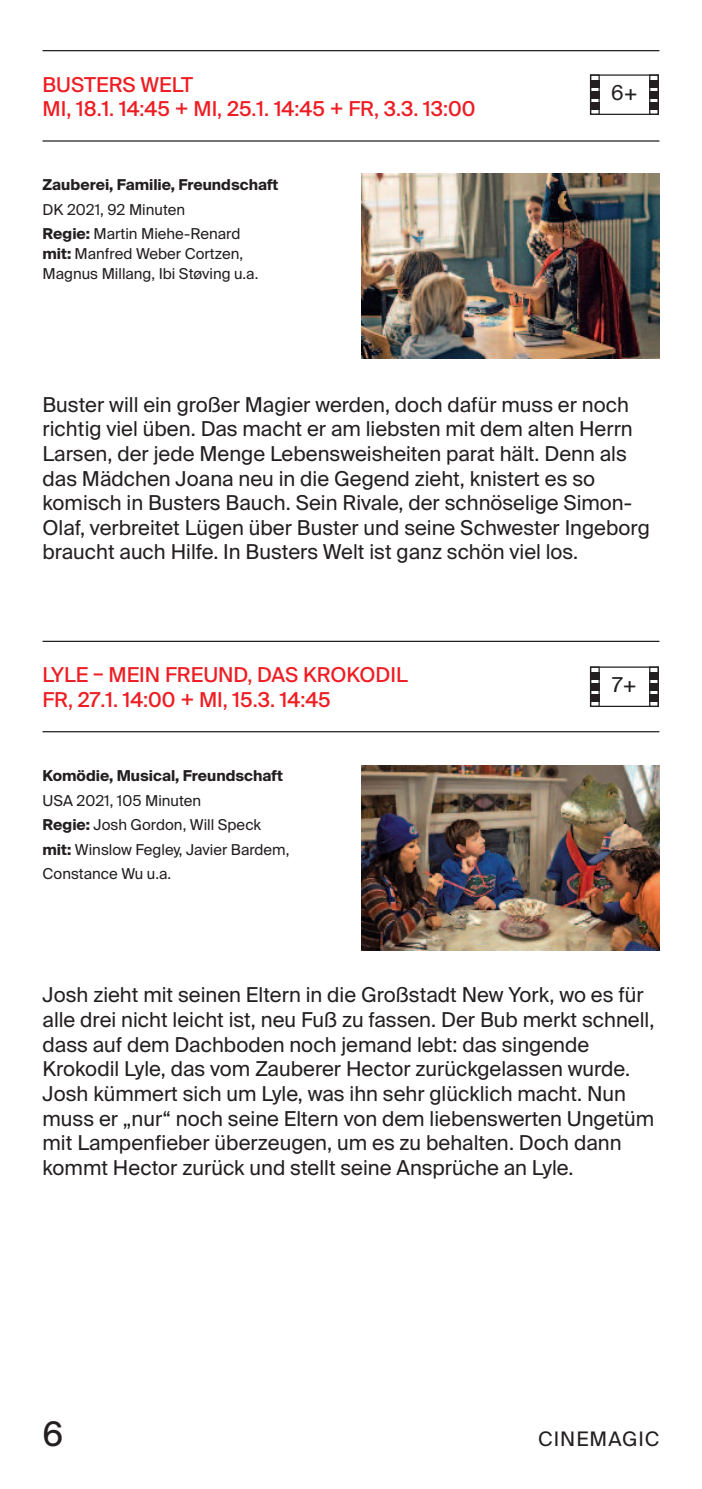
<style>
.page{position:relative;width:702px;height:1489px;background:#fff}
.page>*{position:absolute;margin:0;border:0;box-sizing:border-box;transform-origin:0 0}
.t1{font:33.75px "Suisse Intl";color:#231f20}
.t2{font:20.5px/24.5px "Suisse Intl";color:#231f20}
.t3{font:20.5px/24.5px "Suisse Intl";color:#ee1d23}
.t4{font:20px "Suisse Intl";letter-spacing:.05em;color:#231f20}
.t5{font:15px/24.5px "Suisse Intl";color:#231f20}
.t6{font:700 15px "Suisse Intl";color:#231f20}
.s1{font-weight:700}
</style>
<div class="page">
<hr style="left:43px;top:50px;width:616px;height:1px;background:#231f20">
<hr style="left:43px;top:140px;width:616px;height:2px;background:#231f20">
<hr style="left:43px;top:640px;width:616px;height:2px;background:#231f20">
<hr style="left:43px;top:731px;width:616px;height:1px;background:#231f20">
<div style="left:590px;top:672px;width:9px;height:7px;background:#231f20"></div>
<div style="left:590px;top:683px;width:9px;height:7px;background:#231f20"></div>
<div style="left:590px;top:694px;width:9px;height:7px;background:#231f20"></div>
<div style="left:590px;top:666px;width:9px;height:41px;border:1px solid #231f20"></div>
<div style="left:649px;top:666px;width:10px;height:41px;border:1px solid #231f20"></div>
<div style="left:590px;top:666px;width:69px;height:41px;border:1px solid #231f20"></div>
<div style="left:649px;top:672px;width:10px;height:7px;background:#231f20"></div>
<div style="left:649px;top:683px;width:10px;height:7px;background:#231f20"></div>
<div style="left:649px;top:694px;width:10px;height:7px;background:#231f20"></div>
<div style="left:590px;top:80px;width:9px;height:7px;background:#231f20"></div>
<div style="left:590px;top:91px;width:9px;height:7px;background:#231f20"></div>
<div style="left:590px;top:102px;width:9px;height:8px;background:#231f20"></div>
<div style="left:590px;top:74px;width:9px;height:41px;border:1px solid #231f20"></div>
<div style="left:649px;top:74px;width:10px;height:41px;border:1px solid #231f20"></div>
<div style="left:590px;top:74px;width:69px;height:41px;border:1px solid #231f20"></div>
<div style="left:649px;top:80px;width:10px;height:7px;background:#231f20"></div>
<div style="left:649px;top:91px;width:10px;height:7px;background:#231f20"></div>
<div style="left:649px;top:102px;width:10px;height:8px;background:#231f20"></div>
<img style="left:361px;top:174px;width:298px;height:184px">
<img style="left:361px;top:765px;width:298px;height:185px">
<p class="t3" style="left:43px;top:72px;width:434px">BUSTERS WELT<br>MI, 18.1. 14:45 + MI, 25.1. 14:45 + FR, 3.3. 13:00</p>
<p class="t6" style="left:43px;top:176px;width:237px">Zauberei, Familie, Freundschaft</p>
<p class="t5" style="left:43px;top:197px;width:199px">DK 2021, 92 Minuten<br><span class="s1">Regie:</span> Martin Miehe-Renard</p>
<p class="t5" style="left:43px;top:244px;width:217px;line-height:20px"><span class="s1">mit:</span> Manfred Weber Cortzen,<br>Magnus Millang, Ibi Støving u.a.</p>
<p class="t2" style="left:611px;top:81px;width:28px">6+</p>
<p class="t2" style="left:43px;top:392px;width:608px">Buster will ein großer Magier werden, doch dafür muss er noch richtig viel üben. Das macht er am liebsten mit dem alten Herrn Larsen, der jede Menge Lebensweisheiten parat hält. Denn als das Mädchen Joana neu in die Gegend zieht, knistert es so komisch in Busters Bauch. Sein Rivale, der schnöselige Simon-Olaf, verbreitet Lügen über Buster und seine Schwester Ingeborg braucht auch Hilfe. In Busters Welt ist ganz schön viel los.</p>
<p class="t3" style="left:43px;top:663px;width:366px">LYLE – MEIN FREUND, DAS KROKODIL<br>FR, 27.1. 14:00 + MI, 15.3. 14:45</p>
<p class="t6" style="left:43px;top:767px;width:242px">Komödie, Musical, Freundschaft</p>
<p class="t5" style="left:43px;top:788px;width:248px">USA 2021, 105 Minuten<br><span class="s1">Regie:</span> Josh Gordon, Will Speck <span class="s1">mit:</span> Winslow Fegley, Javier Bardem,<br>Constance Wu u.a.</p>
<p class="t2" style="left:612px;top:673px;width:26px">7+</p>
<p class="t2" style="left:43px;top:983px;width:613px">Josh zieht mit seinen Eltern in die Großstadt New York, wo es für alle drei nicht leicht ist, neu Fuß zu fassen. Der Bub merkt schnell, dass auf dem Dachboden noch jemand lebt: das singende Krokodil Lyle, das vom Zauberer Hector zurückgelassen wurde.<br>Josh kümmert sich um Lyle, was ihn sehr glücklich macht. Nun muss er „nur“ noch seine Eltern von dem liebenswerten Ungetüm mit Lampenfieber überzeugen, um es zu behalten. Doch dann kommt Hector zurück und stellt seine Ansprüche an Lyle.</p>
<h1 class="t1" style="left:43px;top:1414px;width:22px">6</h1>
<p class="t4" style="left:538px;top:1427px;width:123px">CINEMAGIC</p>
</div>
